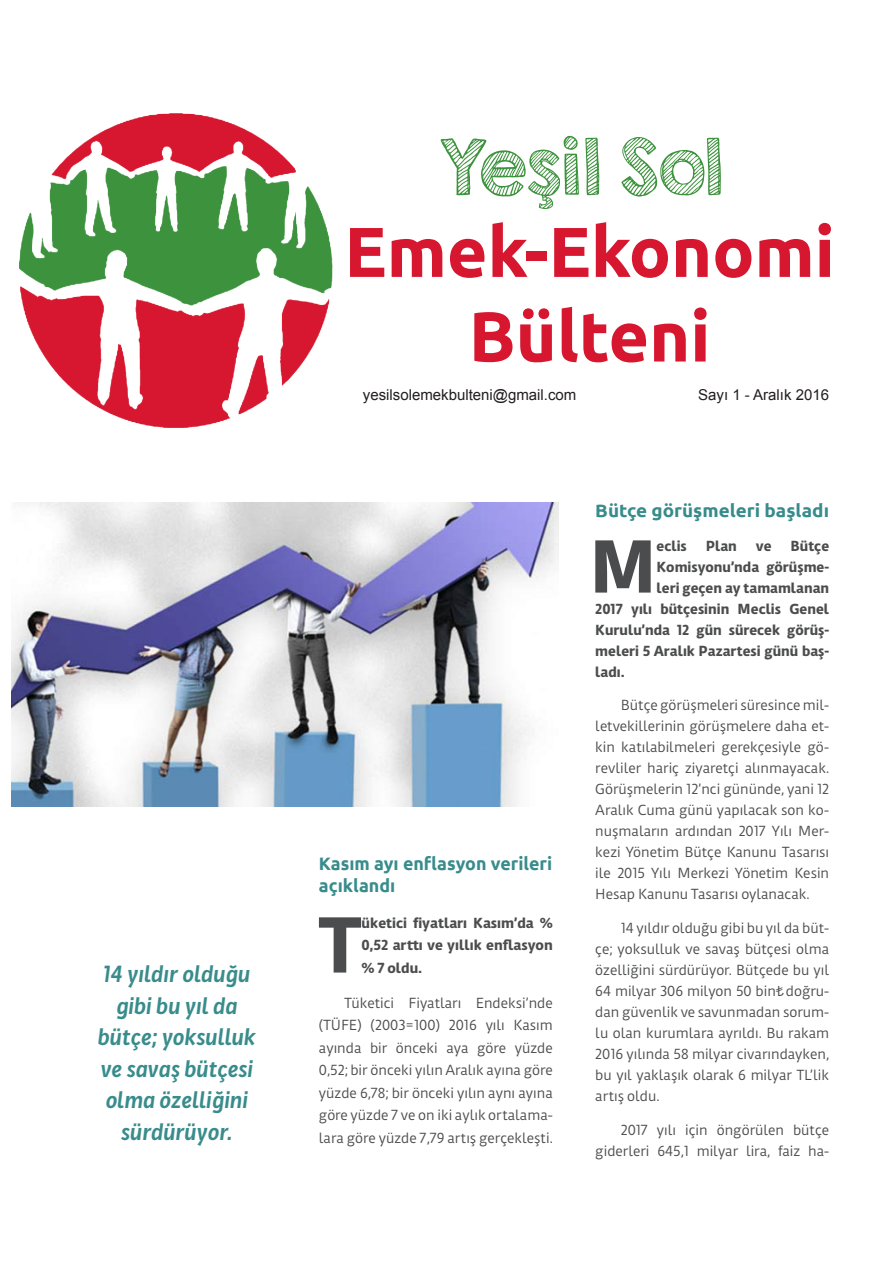
<style>
.page{position:relative;width:893px;height:1263px;background:#fff}
.page>*{position:absolute;margin:0;border:0;box-sizing:border-box;transform-origin:0 0}
.body-ilk{font:700 81.15px "Duru Sans";color:#4b4c4d}
.body-ilk-2{font:700 76.8px "Duru Sans";color:#4b4c4d}
.t1{font:700 70.5px/84.6px "Ubuntu";color:#d7172f;text-align:center}
.t2{font:69px "KG Second Chances Sketch";color:#3d923d}
.spot{font:italic 600 24px/31.5px "Duru Sans";color:#388c8b;text-align:center}
.ara-baslik{font:700 18px/22.5px "Ubuntu";color:#388c8b}
.ara-baslik-2{font:700 18px "Ubuntu";color:#388c8b;scale:1.05 1}
.body{font:15px/21px "Duru Sans";color:#4b4c4d;text-align:justify}
.body-ilk-3{font:700 15px/22.5px "Duru Sans";color:#4b4c4d;text-align:justify}
.t3{font:15px "Arial";color:#231f20}
</style>
<div class="page">
<img style="left:19px;top:114px;width:314px;height:313px">
<img style="left:11px;top:503px;width:547px;height:304px">
<p class="spot" style="left:97px;top:959px;width:159px">14 yıldır olduğu gibi bu yıl da bütçe; yoksulluk ve savaş bütçesi olma özelliğini sürdürüyor.</p>
<p class="t2" style="left:440px;top:123px;width:285px">Yeşil Sol</p>
<p class="t1" style="left:344px;top:208px;width:492px">Emek-Ekonomi<br>Bülteni</p>
<p class="t3" style="left:363px;top:385px;width:215px">yesilsolemekbulteni@gmail.com</p>
<p class="t3" style="left:698px;top:385px;width:132px">Sayı 1 - Aralık 2016</p>
<p class="ara-baslik" style="left:319px;top:852px;width:235px">Kasım ayı enflasyon verileri açıklandı</p>
<p class="body-ilk" style="left:318px;top:897px;width:45px">T</p>
<p class="body-ilk-3" style="left:362px;top:911px;width:193px">üketici fiyatları Kasım’da % 0,52 arttı ve yıllık enflasyon % 7 oldu.</p>
<p class="body" style="left:319px;top:992px;width:235px;line-height:22.5px;text-indent:26px">Tüketici Fiyatları Endeksi’nde (TÜFE) (2003=100) 2016 yılı Kasım ayında bir önceki aya göre yüzde 0,52; bir önceki yılın Aralık ayına göre yüzde 6,78; bir önceki yılın aynı ayına göre yüzde 7 ve on iki aylık ortalama&shy;lara göre yüzde 7,79 artış gerçekleşti.</p>
<p class="ara-baslik-2" style="left:595px;top:499px;width:224px">Bütçe görüşmeleri başladı</p>
<p class="body-ilk-2" style="left:589px;top:521px;width:69px">M</p>
<p class="body-ilk-3" style="left:657px;top:534px;width:32px">eclis</p>
<p class="body-ilk-3" style="left:706px;top:534px;width:33px">Plan</p>
<p class="body-ilk-3" style="left:756px;top:534px;width:17px">ve</p>
<p class="body-ilk-3" style="left:791px;top:534px;width:40px">Bütçe</p>
<p class="body-ilk-3" style="left:657px;top:555px;width:174px">Komisyonu’nda görüşme-</p>
<p class="body-ilk-3" style="left:657px;top:576px;width:174px">leri geçen ay tamamlanan</p>
<p class="body-ilk-3" style="left:595px;top:597px;width:235px">2017 yılı bütçesinin Meclis Genel</p>
<p class="body-ilk-3" style="left:595px;top:618px;width:235px">Kurulu’nda 12 gün sürecek görüş-</p>
<p class="body-ilk-3" style="left:595px;top:639px;width:235px">meleri 5 Aralık Pazartesi günü baş-</p>
<p class="body-ilk-3" style="left:595px;top:660px;width:31px">ladı.</p>
<p class="body" style="left:595px;top:695px;width:235px;text-indent:26px">Bütçe görüşmeleri süresince mil&shy;letvekillerinin görüşmelere daha et&shy;kin katılabilmeleri gerekçesiyle gö&shy;revliler hariç ziyaretçi alınmayacak.<br>Görüşmelerin 12’nci gününde, yani 12<br>Aralık Cuma günü yapılacak son ko&shy;nuşmaların ardından 2017 Yılı Mer&shy;kezi Yönetim Bütçe Kanunu Tasarısı ile 2015 Yılı Merkezi Yönetim Kesin Hesap Kanunu Tasarısı oylanacak.</p>
<p class="body" style="left:595px;top:918px;width:235px;text-indent:26px">14 yıldır olduğu gibi bu yıl da büt&shy;çe; yoksulluk ve savaş bütçesi olma özelliğini sürdürüyor. Bütçede bu yıl 64 milyar 306 milyon 50 bin TL doğru&shy;dan güvenlik ve savunmadan sorum&shy;lu olan kurumlara ayrıldı. Bu rakam 2016 yılında 58 milyar civarındayken, bu yıl yaklaşık olarak 6 milyar TL’lik artış oldu.</p>
<p class="body" style="left:595px;top:1119px;width:235px;text-align:right">2017 yılı için öngörülen bütçe giderleri 645,1 milyar lira, faiz ha-</p>
</div>
